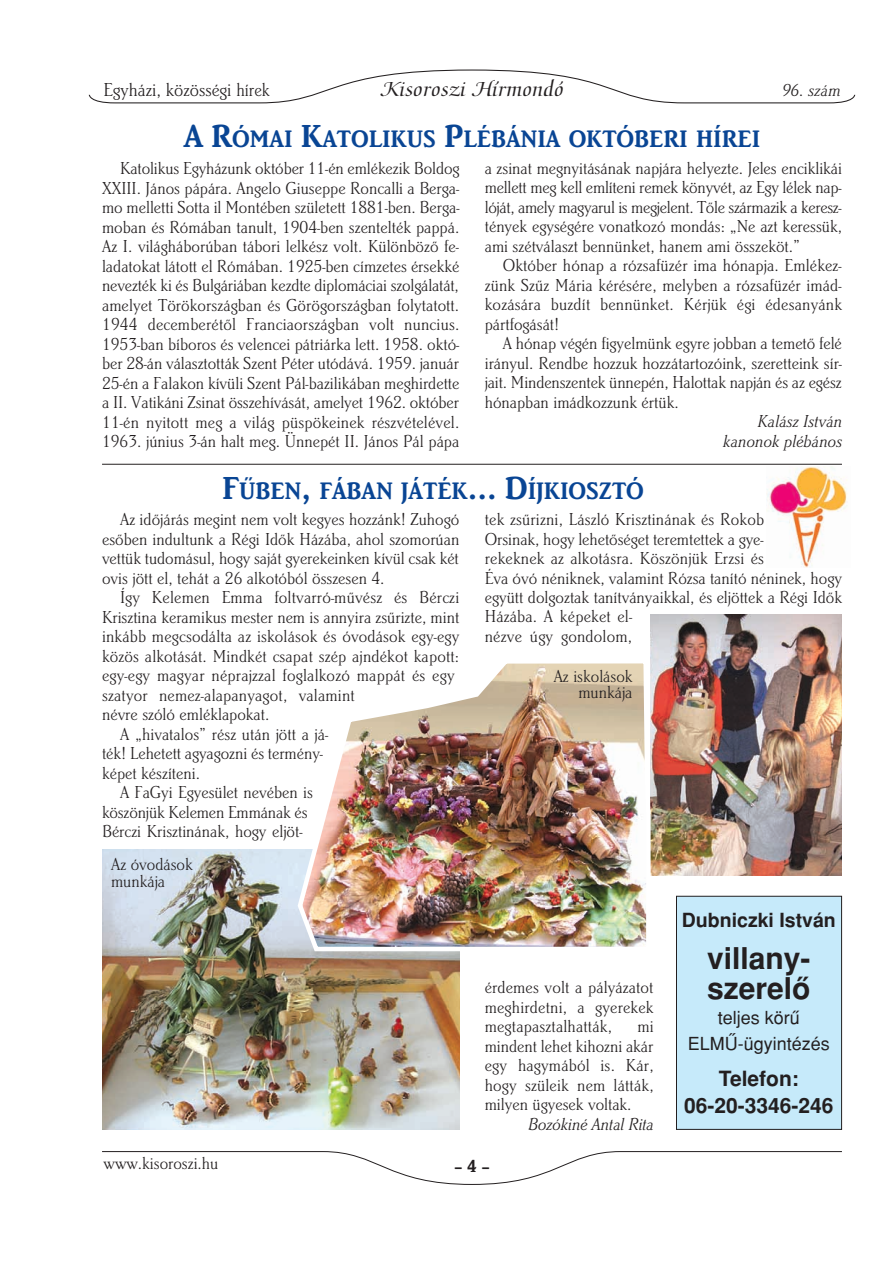
<style>
.page{position:relative;width:893px;height:1263px;background:#fff}
.page>*{position:absolute;margin:0;border:0;box-sizing:border-box;transform-origin:0 0}
.t1{font:30px/30px "Helvetica AH Bold";color:#231f20}
.t2{font:700 24.75px "Brighton TCE";color:#094594}
.t3{font:22.5px "Medici Scr Hun";color:#231f20;scale:1.1 1}
.t4{font:21px/27px "Helvetica AH Bold";color:#231f20;text-align:center}
.t5{font:19.5px "Brighton TCE Ligh";color:#231f20}
.t6{font:19.5px "Helvetica AH Bold";color:#231f20}
.t7{font:18px/19.5px "Brighton TCE Ligh";color:#231f20;text-align:justify}
.t8{font:18px/19.5px "Brighton TCE Ligh Ital";color:#231f20;text-align:right}
.t9{font:18px/25.5px "Helvetica AH";color:#231f20;text-align:center}
.t10{font:700 18px "Brighton TCE";color:#231f20}
.s1{font-size:33px}
</style>
<div class="page">
<svg style="left:88px;top:69px;width:768px;height:35px"></svg>
<svg style="left:102px;top:1151px;width:740px;height:34px"></svg>
<img style="left:766px;top:467px;width:81px;height:100px">
<div style="left:676px;top:896px;width:166px;height:233px;background:#c6eafa"></div>
<div style="left:676px;top:896px;width:166px;height:234px;border:1px solid #231f20"></div>
<hr style="left:102px;top:464px;width:740px;height:1px;background:#231f20">
<img style="left:650px;top:614px;width:192px;height:262px">
<img style="left:102px;top:849px;width:357px;height:281px">
<img style="left:298px;top:659px;width:353px;height:292px">
<p class="t5" style="left:104px;top:78px;width:168px">Egyházi, közösségi hírek</p>
<p class="t3" style="left:380px;top:75px;width:168px">Kisoroszi Hírmondó</p>
<p class="t8" style="left:782px;top:80px;width:60px">96. szám</p>
<h2 class="t2" style="left:184px;top:124px;width:578px"><span class="s1">A R</span>ÓMAI <span class="s1">K</span>ATOLIKUS <span class="s1">P</span>LÉBÁNIA OKTÓBERI HÍREI</h2>
<p class="t7" style="left:102px;top:158px;width:359px;text-indent:18px">Katolikus Egyházunk október 11-én emlékezik Boldog XXIII. János pápára. Angelo Giuseppe Roncalli a Berga&shy;mo melletti Sotta il Montében született 1881-ben. Berga&shy;moban és Rómában tanult, 1904-ben szentelték pappá.<br>Az I. világháborúban tábori lelkész volt. Különbözô fe&shy;ladatokat látott el Rómában. 1925-ben címzetes érsekké nevezték ki és Bulgáriában kezdte diplomáciai szolgálatát, amelyet Törökországban és Görögországban folytatott.<br>1944 decemberétôl Franciaországban volt nuncius.<br>1953-ban bíboros és velencei pátriárka lett. 1958. októ&shy;ber 28-án választották Szent Péter utódává. 1959. január 25-én a Falakon kívüli Szent Pál-bazilikában meghirdette a II. Vatikáni Zsinat összehívását, amelyet 1962. október 11-én nyitott meg a világ püspökeinek részvételével.<br>1963. június 3-án halt meg. Ünnepét II. János Pál pápa</p>
<p class="t7" style="left:485px;top:158px;width:359px">a zsinat megnyitásának napjára helyezte. Jeles enciklikái mellett meg kell említeni remek könyvét, az Egy lélek nap&shy;lóját, amely magyarul is megjelent. Tôle származik a keresz&shy;tények egységére vonatkozó mondás: „Ne azt keressük, ami szétválaszt bennünket, hanem ami összeköt.”</p>
<p class="t7" style="left:485px;top:255px;width:359px;text-indent:18px">Október hónap a rózsafüzér ima hónapja. Emlékez&shy;zünk Szûz Mária kérésére, melyben a rózsafüzér imád&shy;kozására buzdít bennünket. Kérjük égi édesanyánk pártfogását!</p>
<p class="t7" style="left:485px;top:333px;width:359px;text-indent:18px">A hónap végén figyelmünk egyre jobban a temetô felé irányul. Rendbe hozzuk hozzátartozóink, szeretteink sír&shy;jait. Mindenszentek ünnepén, Halottak napján és az egész hónapban imádkozzunk értük.</p>
<p class="t8" style="left:723px;top:411px;width:121px">Kalász István kanonok plébános</p>
<h2 class="t2" style="left:222px;top:476px;width:423px"><span class="s1">F</span>ÛBEN<span class="s1">,</span> FÁBAN JÁTÉK<span class="s1">... D</span>ÍJKIOSZTÓ</h2>
<p class="t7" style="left:102px;top:509px;width:359px;text-indent:18px">Az idôjárás megint nem volt kegyes hozzánk! Zuhogó esôben indultunk a Régi Idôk Házába, ahol szomorúan vettük tudomásul, hogy saját gyerekeinken kívül csak két ovis jött el, tehát a 26 alkotóból összesen 4.</p>
<p class="t7" style="left:120px;top:587px;width:341px">Így Kelemen Emma foltvarró-mûvész és Bérczi</p>
<p class="t7" style="left:102px;top:607px;width:359px">Krisztina keramikus mester nem is annyira zsûrizte, mint</p>
<p class="t7" style="left:102px;top:626px;width:359px">inkább megcsodálta az iskolások és óvodások egy-egy</p>
<p class="t7" style="left:102px;top:646px;width:359px">közös alkotását. Mindkét csapat szép ajndékot kapott:</p>
<p class="t7" style="left:102px;top:665px;width:354px">egy-egy magyar néprajzzal foglalkozó mappát és egy</p>
<p class="t7" style="left:102px;top:685px;width:254px">szatyor nemez-alapanyagot, valamint</p>
<p class="t7" style="left:102px;top:704px;width:169px">névre szóló emléklapokat.</p>
<p class="t7" style="left:120px;top:724px;width:210px">A „hivatalos” rész után jött a já-</p>
<p class="t7" style="left:102px;top:743px;width:222px">ték! Lehetett agyagozni és termény-</p>
<p class="t7" style="left:102px;top:762px;width:100px">képet készíteni.</p>
<p class="t7" style="left:120px;top:782px;width:194px">A FaGyi Egyesület nevében is</p>
<p class="t7" style="left:102px;top:801px;width:207px">köszönjük Kelemen Emmának és</p>
<p class="t7" style="left:102px;top:821px;width:202px">Bérczi Krisztinának, hogy eljöt-</p>
<p class="t7" style="left:111px;top:856px;width:83px;line-height:16.5px">Az óvodások munkája</p>
<p class="t7" style="left:485px;top:509px;width:359px;text-align:left">tek zsûrizni, László Krisztinának és Rokob<br>Orsinak, hogy lehetôséget teremtettek a gye-<br>rekeknek az alkotásra. Köszönjük Erzsi és<br>Éva óvó néniknek, valamint Rózsa tanító néninek, hogy együtt dolgoztak tanítványaikkal, és eljöttek a Régi Idôk Házába. A képeket el-<br>nézve úgy gondolom,</p>
<p class="t7" style="left:554px;top:667px;width:80px;line-height:16.5px;text-align:right">Az iskolások munkája</p>
<p class="t7" style="left:485px;top:977px;width:170px">érdemes volt a pályázatot meghirdetni, a gyerekek megtapasztalhatták,</p>
<p class="t7" style="left:485px;top:1016px;width:170px;text-indent:153px">mi mindent lehet kihozni akár egy hagymából is. Kár, hogy szüleik nem látták, milyen ügyesek voltak.</p>
<p class="t8" style="left:528px;top:1113px;width:127px">Bozókiné Antal Rita</p>
<p class="t6" style="left:682px;top:909px;width:155px">Dubniczki István</p>
<h1 class="t1" style="left:707px;top:943px;width:105px">villany&shy;szerelô</h1>
<p class="t9" style="left:688px;top:1005px;width:144px">teljes körû<br>ELMÛ-ügyintézés</p>
<p class="t4" style="left:684px;top:1065px;width:151px">Telefon:<br>06-20-3346-246</p>
<p class="t7" style="left:104px;top:1153px;width:116px">www.kisoroszi.hu</p>
<p class="t10" style="left:454px;top:1155px;width:36px">–4–</p>
</div>
